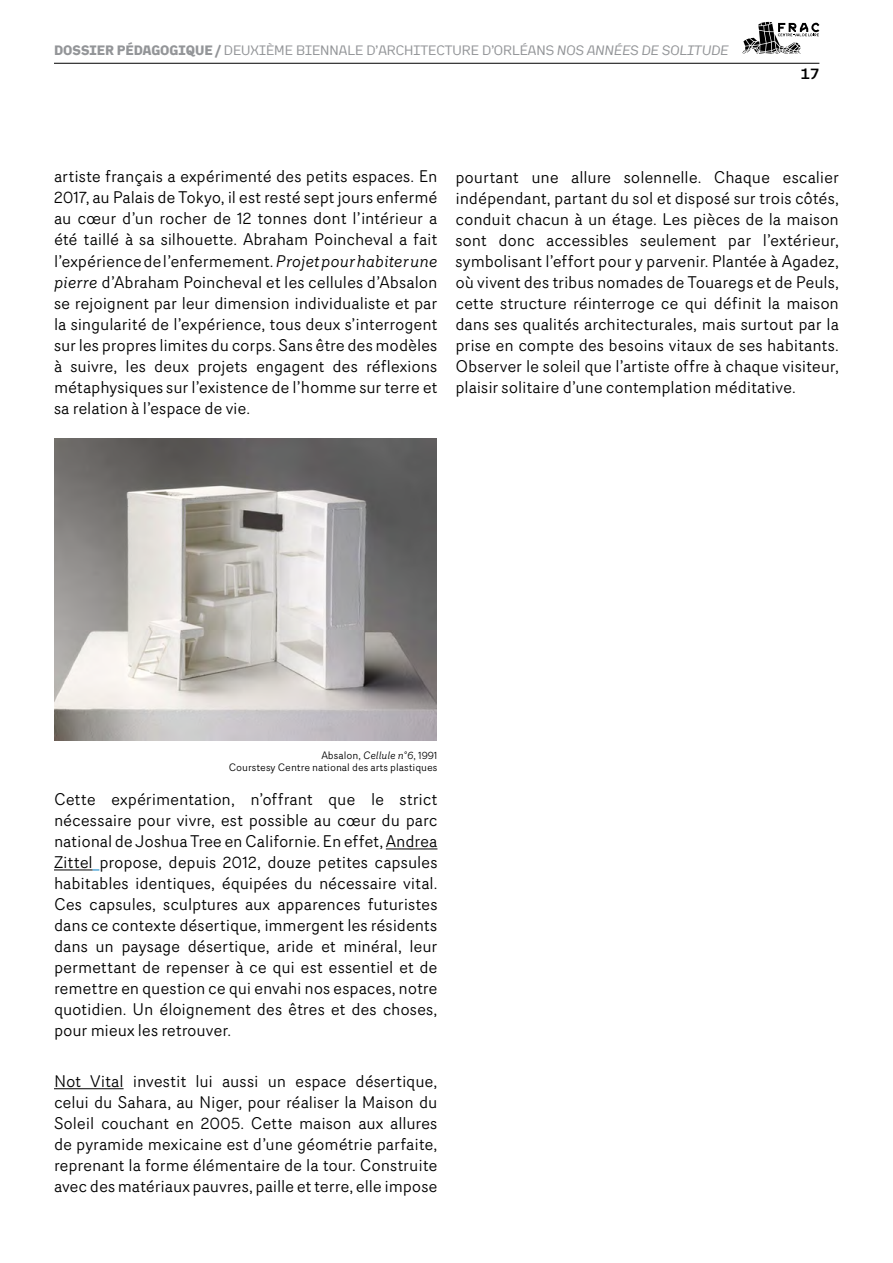
<style>
.page{position:relative;width:893px;height:1263px;background:#fff}
.page>*{position:absolute;margin:0;border:0;box-sizing:border-box;transform-origin:0 0}
.t1{font:16.5px/21px "Router";letter-spacing:-.01em;color:#000;text-align:justify}
.t2{font:500 15px "Kade";color:#000}
.t3{font:13.5px "Kade";color:#939598}
.t4{font:10.5px/12.6px "Router";color:#000;text-align:right}
.s1{font-weight:700}
.s2{font-style:italic}
</style>
<div class="page">
<hr style="left:54px;top:63px;width:765px;height:1px;background:#000">
<svg style="left:742px;top:22px;width:77px;height:32px"></svg>
<hr style="left:386px;top:849px;width:51px;height:1px;background:#000">
<hr style="left:54px;top:870px;width:39px;height:1px;background:#000">
<hr style="left:54px;top:1088px;width:70px;height:1px;background:#000">
<img style="left:54px;top:439px;width:383px;height:302px">
<p class="t3" style="left:54px;top:41px;width:676px"><span class="s1">DOSSIER PÉDAGOGIQUE /</span> DEUXIÈME BIENNALE D’ARCHITECTURE D’ORLÉANS <span class="s2">NOS ANNÉES DE SOLITUDE</span></p>
<p class="t2" style="left:801px;top:64px;width:20px">17</p>
<p class="t1" style="left:54px;top:166px;width:385px">artiste français a expérimenté des petits espaces. En 2017, au Palais de Tokyo, il est resté sept jours enfermé au cœur d’un rocher de 12 tonnes dont l’intérieur a été taillé à sa silhouette. Abraham Poincheval a fait l’expérience de l’enfermement. <span class="s2">Projet pour habiterune pierre</span> d’Abraham Poincheval et les cellules d’Absalon se rejoignent par leur dimension individualiste et par la singularité de l’expérience, tous deux s’interrogent sur les propres limites du corps. Sans être des modèles à suivre, les deux projets engagent des réflexions métaphysiques sur l’existence de l’homme sur terre et sa relation à l’espace de vie.</p>
<p class="t1" style="left:455px;top:166px;width:385px">pourtant une allure solennelle. Chaque escalier indépendant, partant du sol et disposé sur trois côtés, conduit chacun à un étage. Les pièces de la maison sont donc accessibles seulement par l’extérieur, symbolisant l’effort pour y parvenir. Plantée à Agadez, où vivent des tribus nomades de Touaregs et de Peuls, cette structure réinterroge ce qui définit la maison dans ses qualités architecturales, mais surtout par la prise en compte des besoins vitaux de ses habitants.<br>Observer le soleil que l’artiste offre à chaque visiteur, plaisir solitaire d’une contemplation méditative.</p>
<p class="t4" style="left:229px;top:748px;width:210px">Absalon, <span class="s2">Cellule n°6</span>, 1991<br>Courstesy Centre national des arts plastiques</p>
<p class="t1" style="left:54px;top:788px;width:385px">Cette expérimentation, n’offrant que le strict nécessaire pour vivre, est possible au cœur du parc national de Joshua Tree en Californie. En effet, Andrea Zittel propose, depuis 2012, douze petites capsules habitables identiques, équipées du nécessaire vital.<br>Ces capsules, sculptures aux apparences futuristes dans ce contexte désertique, immergent les résidents dans un paysage désertique, aride et minéral, leur permettant de repenser à ce qui est essentiel et de remettre en question ce qui envahi nos espaces, notre quotidien. Un éloignement des êtres et des choses, pour mieux les retrouver.</p>
<p class="t1" style="left:54px;top:1070px;width:385px">Not Vital investit lui aussi un espace désertique, celui du Sahara, au Niger, pour réaliser la Maison du Soleil couchant en 2005. Cette maison aux allures de pyramide mexicaine est d’une géométrie parfaite, reprenant la forme élémentaire de la tour. Construite avec des matériaux pauvres, paille et terre, elle impose</p>
</div>
